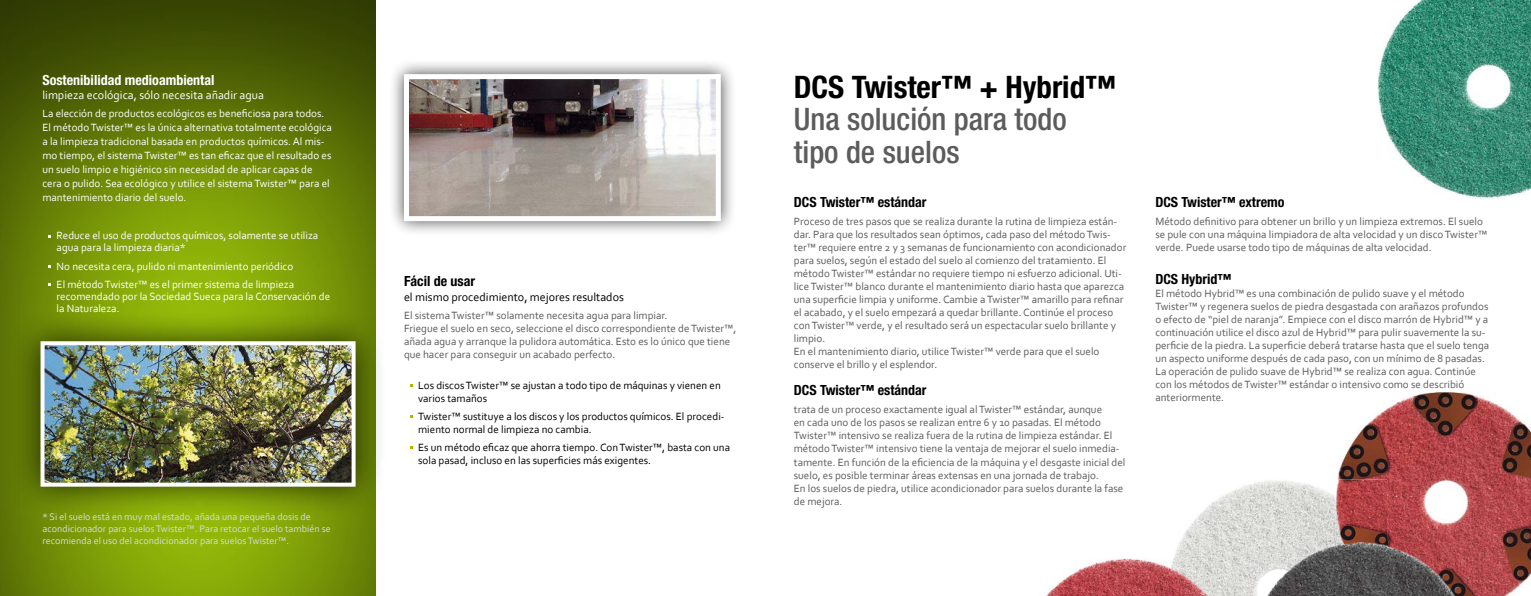
<style>
.page{position:relative;width:1531px;height:596px;background:#fff}
.page>*{position:absolute;margin:0;border:0;box-sizing:border-box;transform-origin:0 0}
.t1{font:500 condensed 31px/32px "Helvetica Neue";color:#5c5c5c}
.t2{font:700 condensed 31px "Helvetica Neue";color:#000}
.t3{font:700 condensed 14px "Helvetica Neue";color:#000}
.t4{font:700 condensed 14px "Helvetica Neue";color:#fff}
.t5{font:12px "Corbel";color:#fff}
.t6{font:12px "Corbel";color:#000}
.t7{font:11px/13px "Corbel";color:#5c5c5c}
.t8{font:11px/14px "Corbel";color:#fff}
.t9{font:11px/13px "Corbel";color:#000}
.t10{font:10px/12px "Corbel";color:#d9dadb}
</style>
<div class="page">
<img style="left:1175px;top:480px;width:160px;height:115px">
<img style="left:1047px;top:557px;width:191px;height:38px">
<img style="left:1337px;top:392px;width:194px;height:203px">
<img style="left:1335px;top:479px;width:52px;height:62px">
<img style="left:1250px;top:541px;width:221px;height:54px">
<div style="left:0;top:0;width:385px;height:595px;background:#000;opacity:.75"></div>
<div style="left:9px;top:309px;width:378px;height:209px;background:#000;opacity:.75"></div>
<img style="left:46px;top:346px;width:305px;height:135px">
<div style="left:41px;top:341px;width:315px;height:145px;border:4px solid #fff"></div>
<div style="left:388px;top:58px;width:349px;height:179px;background:#000;opacity:.75"></div>
<img style="left:410px;top:80px;width:305px;height:135px">
<div style="left:404px;top:74px;width:317px;height:147px;border:5px solid #fff"></div>
<img style="left:1377px;top:0;width:154px;height:198px">
<p class="t4" style="left:42px;top:71px;width:173px">Sostenibilidad medioambiental</p>
<p class="t5" style="left:42px;top:88px;width:223px">limpieza ecológica, sólo necesita añadir agua</p>
<p class="t8" style="left:42px;top:106px;width:291px">La elección de productos ecológicos es beneficiosa para todos.<br>El método Twister™ es la única alternativa totalmente ecológica a la limpieza tradicional basada en productos químicos. Al mis&shy;mo tiempo, el sistema Twister™ es tan eficaz que el resultado es un suelo limpio e higiénico sin necesidad de aplicar capas de cera o pulido. Sea ecológico y utilice el sistema Twister™ para el mantenimiento diario del suelo.</p>
<p class="t8" style="left:57px;top:229px;width:263px;line-height:12px">Reduce el uso de productos químicos, solamente se utiliza agua para la limpieza diaria*</p>
<p class="t8" style="left:57px;top:257px;width:239px;line-height:18px">No necesita cera, pulido ni mantenimiento periódico<br>El método Twister™ es el primer sistema de limpieza</p>
<p class="t8" style="left:57px;top:290px;width:275px;line-height:12px">recomendado por la Sociedad Sueca para la Conservación de la Naturaleza.</p>
<p class="t10" style="left:43px;top:510px;width:290px">* Si el suelo está en muy mal estado, añada una pequeña dosis de acondicionador para suelos Twister™. Para retocar el suelo también se recomienda el uso del acondicionador para suelos Twister™.</p>
<p class="t3" style="left:404px;top:272px;width:73px">Fácil de usar</p>
<p class="t6" style="left:404px;top:289px;width:221px">el mismo procedimiento, mejores resultados</p>
<p class="t7" style="left:404px;top:308px;width:334px">El sistema Twister™ solamente necesita agua para limpiar.<br>Friegue el suelo en seco, seleccione el disco correspondiente de Twister™, añada agua y arranque la pulidora automática. Esto es lo único que tiene que hacer para conseguir un acabado perfecto.</p>
<p class="t9" style="left:418px;top:378px;width:304px">Los discos Twister™ se ajustan a todo tipo de máquinas y vienen en varios tamaños</p>
<p class="t9" style="left:418px;top:409px;width:308px">Twister™ sustituye a los discos y los productos químicos. El procedi&shy;miento normal de limpieza no cambia.</p>
<p class="t9" style="left:418px;top:440px;width:313px">Es un método eficaz que ahorra tiempo. Con Twister™, basta con una sola pasad, incluso en las superficies más exigentes.</p>
<h1 class="t2" style="left:794px;top:69px;width:324px">DCS Twister™ + Hybrid™</h1>
<h1 class="t1" style="left:794px;top:103px;width:274px">Una solución para todo tipo de suelos</h1>
<p class="t3" style="left:794px;top:193px;width:134px">DCS Twister™ estándar</p>
<p class="t7" style="left:794px;top:214px;width:334px">Proceso de tres pasos que se realiza durante la rutina de limpieza están&shy;dar. Para que los resultados sean óptimos, cada paso del método Twis&shy;ter™ requiere entre 2 y 3 semanas de funcionamiento con acondicionador para suelos, según el estado del suelo al comienzo del tratamiento. El método Twister™ estándar no requiere tiempo ni esfuerzo adicional. Uti&shy;lice Twister™ blanco durante el mantenimiento diario hasta que aparezca una superficie limpia y uniforme. Cambie a Twister™ amarillo para refinar el acabado, y el suelo empezará a quedar brillante. Continúe el proceso con Twister™ verde, y el resultado será un espectacular suelo brillante y limpio.<br>En el mantenimiento diario, utilice Twister™ verde para que el suelo conserve el brillo y el esplendor.</p>
<p class="t3" style="left:794px;top:381px;width:134px">DCS Twister™ estándar</p>
<p class="t7" style="left:794px;top:402px;width:333px">trata de un proceso exactamente igual al Twister™ estándar, aunque<br>en cada uno de los pasos se realizan entre 6 y 10 pasadas. El método Twister™ intensivo se realiza fuera de la rutina de limpieza estándar. El método Twister™ intensivo tiene la ventaja de mejorar el suelo inmedia&shy;tamente. En función de la eficiencia de la máquina y el desgaste inicial del suelo, es posible terminar áreas extensas en una jornada de trabajo.<br>En los suelos de piedra, utilice acondicionador para suelos durante la fase de mejora.</p>
<p class="t3" style="left:1155px;top:193px;width:131px">DCS Twister™ extremo</p>
<p class="t7" style="left:1155px;top:214px;width:334px">Método definitivo para obtener un brillo y un limpieza extremos. El suelo se pule con una máquina limpiadora de alta velocidad y un disco Twister™ verde. Puede usarse todo tipo de máquinas de alta velocidad.</p>
<p class="t3" style="left:1155px;top:270px;width:78px">DCS Hybrid™</p>
<p class="t7" style="left:1155px;top:286px;width:335px">El método Hybrid™ es una combinación de pulido suave y el método Twister™ y regenera suelos de piedra desgastada con arañazos profundos o efecto de “piel de naranja”. Empiece con el disco marrón de Hybrid™ y a continuación utilice el disco azul de Hybrid™ para pulir suavemente la su&shy;perficie de la piedra. La superficie deberá tratarse hasta que el suelo tenga un aspecto uniforme después de cada paso, con un mínimo de 8 pasadas.<br>La operación de pulido suave de Hybrid™ se realiza con agua. Continúe con los métodos de Twister™ estándar o intensivo como se describió anteriormente.</p>
</div>
